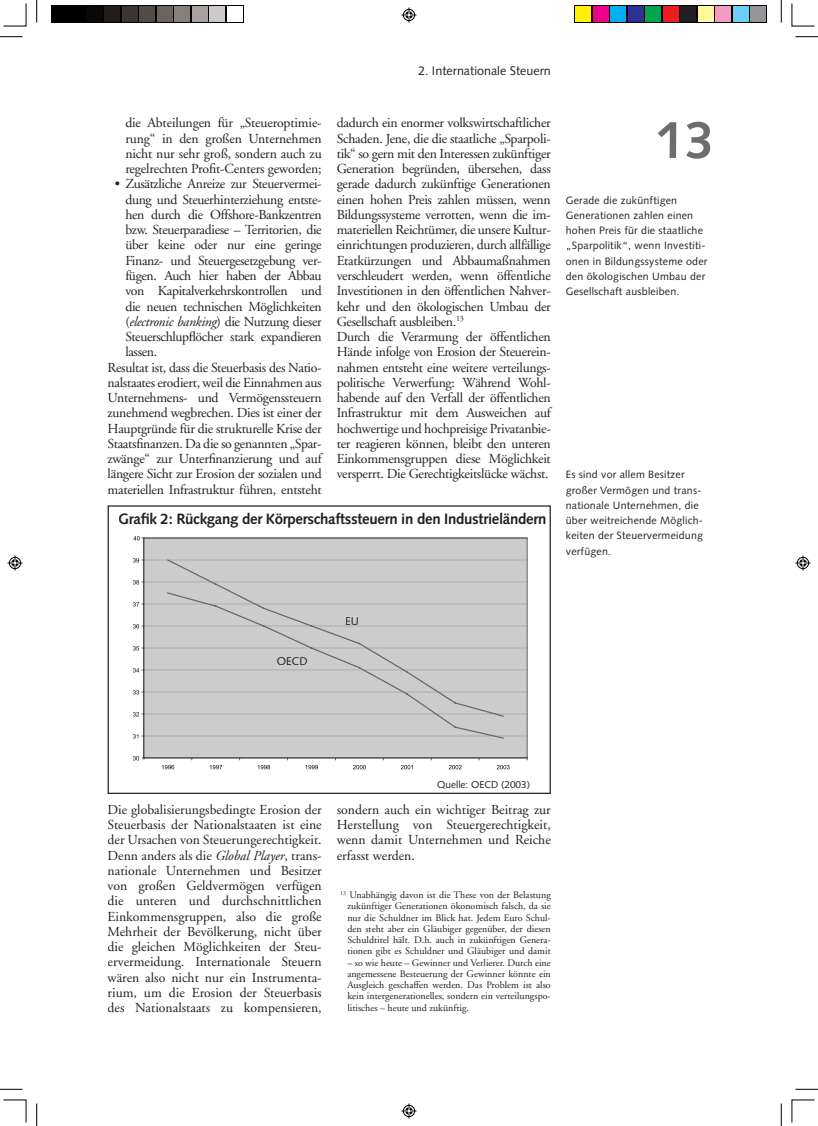
<style>
.page{position:relative;width:818px;height:1126px;background:#fff}
.page>*{position:absolute;margin:0;border:0;box-sizing:border-box;transform-origin:0 0}
.t1{font:700 52.5px "Syntax";color:#6c6d70}
.t2{font:700 15px "Syntax";letter-spacing:-.02em;color:#231f20}
.t3{font:13.75px/15.2px "Adobe Garamond";letter-spacing:-.02em;color:#231f20;text-align:justify}
.t4{font:12.5px "Syntax";color:#231f20}
.t5{font:11.25px "Syntax";color:#231f20}
.t6{font:10.62px/15.2px "Syntax";letter-spacing:.02em;color:#231f20}
.t7{font:10px/11.2px "Adobe Garamond";color:#231f20;text-align:justify}
.t8{font:10px "Syntax";color:#231f20}
.s1{font-style:italic}
</style>
<div class="page">
<svg style="left:108px;top:505px;width:442px;height:289px;fill:#ccc"></svg>
<div style="left:346px;top:617px;width:12px;height:8px;background:#ccc"></div>
<div style="left:277px;top:656px;width:30px;height:9px;background:#ccc"></div>
<svg style="left:51px;top:5px;width:192px;height:17px"></svg>
<div style="left:52px;top:6px;width:15px;height:15px;background:#000"></div>
<div style="left:70px;top:6px;width:15px;height:15px;background:#000"></div>
<div style="left:87px;top:6px;width:15px;height:15px;background:#0c0806"></div>
<div style="left:105px;top:6px;width:15px;height:15px;background:#241e1b"></div>
<div style="left:122px;top:6px;width:15px;height:15px;background:#3b3532"></div>
<div style="left:140px;top:6px;width:15px;height:15px;background:#524a47"></div>
<div style="left:157px;top:6px;width:15px;height:15px;background:#6b6360"></div>
<div style="left:175px;top:6px;width:15px;height:15px;background:#867f7c"></div>
<div style="left:192px;top:6px;width:15px;height:15px;background:#a7a2a0"></div>
<div style="left:210px;top:6px;width:15px;height:15px;background:#cdc9c8"></div>
<div style="left:227px;top:6px;width:15px;height:15px;background:#fff"></div>
<svg style="left:574px;top:5px;width:193px;height:17px"></svg>
<div style="left:575px;top:6px;width:15px;height:15px;background:#fff101"></div>
<div style="left:593px;top:6px;width:15px;height:15px;background:#ed028c"></div>
<div style="left:610px;top:6px;width:15px;height:15px;background:#00aeef"></div>
<div style="left:628px;top:6px;width:15px;height:15px;background:#2e3092"></div>
<div style="left:645px;top:6px;width:15px;height:15px;background:#00a54f"></div>
<div style="left:663px;top:6px;width:15px;height:15px;background:#ee1d23"></div>
<div style="left:680px;top:6px;width:15px;height:15px;background:#231f20"></div>
<div style="left:698px;top:6px;width:15px;height:15px;background:#fff79a"></div>
<div style="left:715px;top:6px;width:15px;height:15px;background:#f499c2"></div>
<div style="left:733px;top:6px;width:15px;height:15px;background:#6bcff6"></div>
<div style="left:750px;top:6px;width:15px;height:15px;background:#939598"></div>
<svg style="left:36px;top:0;width:1px;height:22px"></svg>
<svg style="left:0;top:36px;width:22px;height:1px"></svg>
<svg style="left:781px;top:0;width:1px;height:22px"></svg>
<svg style="left:795px;top:36px;width:22px;height:1px"></svg>
<svg style="left:36px;top:1103px;width:1px;height:23px"></svg>
<svg style="left:0;top:1089px;width:22px;height:1px"></svg>
<svg style="left:781px;top:1103px;width:1px;height:23px"></svg>
<svg style="left:795px;top:1089px;width:22px;height:1px"></svg>
<svg style="left:3px;top:3px;width:23px;height:23px"></svg>
<svg style="left:791px;top:3px;width:23px;height:23px"></svg>
<svg style="left:3px;top:1099px;width:23px;height:23px"></svg>
<svg style="left:791px;top:1099px;width:23px;height:23px"></svg>
<svg style="left:401px;top:7px;width:15px;height:15px"></svg>
<svg style="left:401px;top:1103px;width:15px;height:15px"></svg>
<svg style="left:8px;top:555px;width:14px;height:15px"></svg>
<svg style="left:795px;top:555px;width:15px;height:15px"></svg>
<p class="t4" style="left:418px;top:64px;width:134px">2. Internationale Steuern</p>
<p class="t3" style="left:125px;top:116px;width:198px">die Abteilungen für „Steueroptimie&shy;rung“ in den großen Unternehmen nicht nur sehr groß, sondern auch zu regelrechten Profit-Centers geworden;</p>
<p class="t3" style="left:115px;top:177px;width:208px">• Zusätzliche Anreize zur Steuervermei-</p>
<p class="t3" style="left:125px;top:192px;width:198px">dung und Steuerhinterziehung entste-</p>
<p class="t3" style="left:125px;top:207px;width:198px">hen durch die Offshore-Bankzentren</p>
<p class="t3" style="left:125px;top:223px;width:198px">bzw. Steuerparadiese – Territorien, die</p>
<p class="t3" style="left:125px;top:238px;width:198px">über keine oder nur eine geringe</p>
<p class="t3" style="left:125px;top:253px;width:198px">Finanz- und Steuergesetzgebung ver-</p>
<p class="t3" style="left:125px;top:268px;width:198px">fügen. Auch hier haben der Abbau</p>
<p class="t3" style="left:125px;top:284px;width:198px">von Kapitalverkehrskontrollen und</p>
<p class="t3" style="left:125px;top:299px;width:198px">die neuen technischen Möglichkeiten</p>
<p class="t3" style="left:125px;top:314px;width:198px">(<span class="s1">electronic banking</span>) die Nutzung dieser</p>
<p class="t3" style="left:125px;top:329px;width:198px">Steuerschlupflöcher stark expandieren</p>
<p class="t3" style="left:125px;top:345px;width:33px">lassen.</p>
<p class="t3" style="left:108px;top:360px;width:215px">Resultat ist, dass die Steuerbasis des Natio-</p>
<p class="t3" style="left:108px;top:375px;width:215px">nalstaates erodiert, weil die Einnahmen aus</p>
<p class="t3" style="left:108px;top:390px;width:215px">Unternehmens- und Vermögenssteuern</p>
<p class="t3" style="left:108px;top:406px;width:215px">zunehmend wegbrechen. Dies ist einer der</p>
<p class="t3" style="left:108px;top:421px;width:215px">Hauptgründe für die strukturelle Krise der</p>
<p class="t3" style="left:108px;top:436px;width:215px">Staatsfinanzen. Da die so genannten „Spar-</p>
<p class="t3" style="left:108px;top:451px;width:215px">zwänge“ zur Unterfinanzierung und auf</p>
<p class="t3" style="left:108px;top:467px;width:215px">längere Sicht zur Erosion der sozialen und</p>
<p class="t3" style="left:108px;top:482px;width:215px">materiellen Infrastruktur führen, entsteht</p>
<p class="t3" style="left:336px;top:116px;width:215px;text-align:left">dadurch ein enormer volkswirtschaftlicher Schaden. Jene, die die staatliche „Sparpoli&shy;tik“ so gern mit den Interessen zukünftiger Generation begründen, übersehen, dass gerade dadurch zukünftige Generationen einen hohen Preis zahlen müssen, wenn Bildungssysteme verrotten, wenn die im&shy;materiellen Reichtümer, die unsere Kultur&shy;einrichtungen produzieren, durch allfällige Etatkürzungen und Abbaumaßnahmen verschleudert werden, wenn öffentliche Investitionen in den öffentlichen Nahver&shy;kehr und den ökologischen Umbau der Gesellschaft ausbleiben.<sup>13<br></sup>Durch die Verarmung der öffentlichen Hände infolge von Erosion der Steuerein&shy;nahmen entsteht eine weitere verteilungs&shy;politische Verwerfung: Während Wohl&shy;habende auf den Verfall der öffentlichen Infrastruktur mit dem Ausweichen auf hochwertige und hochpreisige Privatanbie&shy;ter reagieren können, bleibt den unteren Einkommensgruppen diese Möglichkeit versperrt. Die Gerechtigkeitslücke wächst.</p>
<p class="t2" style="left:118px;top:510px;width:429px">Grafik 2: Rückgang der Körperschaftssteuern in den Industrieländern</p>
<h1 class="t1" style="left:655px;top:110px;width:60px">13</h1>
<p class="t6" style="left:565px;top:192px;width:143px">Gerade die zukünftigen<br>Generationen zahlen einen hohen Preis für die staatliche „Sparpolitik“, wenn Investiti&shy;onen in Bildungssysteme oder den ökologischen Umbau der<br>Gesellschaft ausbleiben.</p>
<p class="t6" style="left:565px;top:467px;width:139px">Es sind vor allem Besitzer großer Vermögen und trans&shy;nationale Unternehmen, die über weitreichende Möglich&shy;keiten der Steuervermeidung verfügen.</p>
<p class="t5" style="left:277px;top:654px;width:32px">OECD</p>
<p class="t5" style="left:345px;top:614px;width:15px">EU</p>
<p class="t8" style="left:437px;top:779px;width:94px">Quelle: OECD (2003)</p>
<p class="t3" style="left:108px;top:802px;width:215px">Die globalisierungsbedingte Erosion der Steuerbasis der Nationalstaaten ist eine der Ursachen von Steuerungerechtigkeit.<br>Denn anders als die <span class="s1">Global Player</span>, trans&shy;nationale Unternehmen und Besitzer von großen Geldvermögen verfügen die unteren und durchschnittlichen Einkommensgruppen, also die große Mehrheit der Bevölkerung, nicht über die gleichen Möglichkeiten der Steu&shy;ervermeidung. Internationale Steuern wären also nicht nur ein Instrumenta&shy;rium, um die Erosion der Steuerbasis des Nationalstaats zu kompensieren,</p>
<p class="t3" style="left:336px;top:802px;width:215px">sondern auch ein wichtiger Beitrag zur Herstellung von Steuergerechtigkeit, wenn damit Unternehmen und Reiche erfasst werden.</p>
<p class="t7" style="left:347px;top:889px;width:205px;text-indent:-7px"><sup>13</sup> Unabhängig davon ist die These von der Belastung zukünftiger Generationen ökonomisch falsch, da sie nur die Schuldner im Blick hat. Jedem Euro Schul&shy;den steht aber ein Gläubiger gegenüber, der diesen Schuldtitel hält. D.h. auch in zukünftigen Genera&shy;tionen gibt es Schuldner und Gläubiger und damit</p>
<p class="t7" style="left:347px;top:957px;width:205px">– so wie heute – Gewinner und Verlierer. Durch eine angemessene Besteuerung der Gewinner könnte ein Ausgleich geschaffen werden. Das Problem ist also kein intergenerationelles, sondern ein verteilungspo&shy;litisches – heute und zukünftig.</p>
</div>
